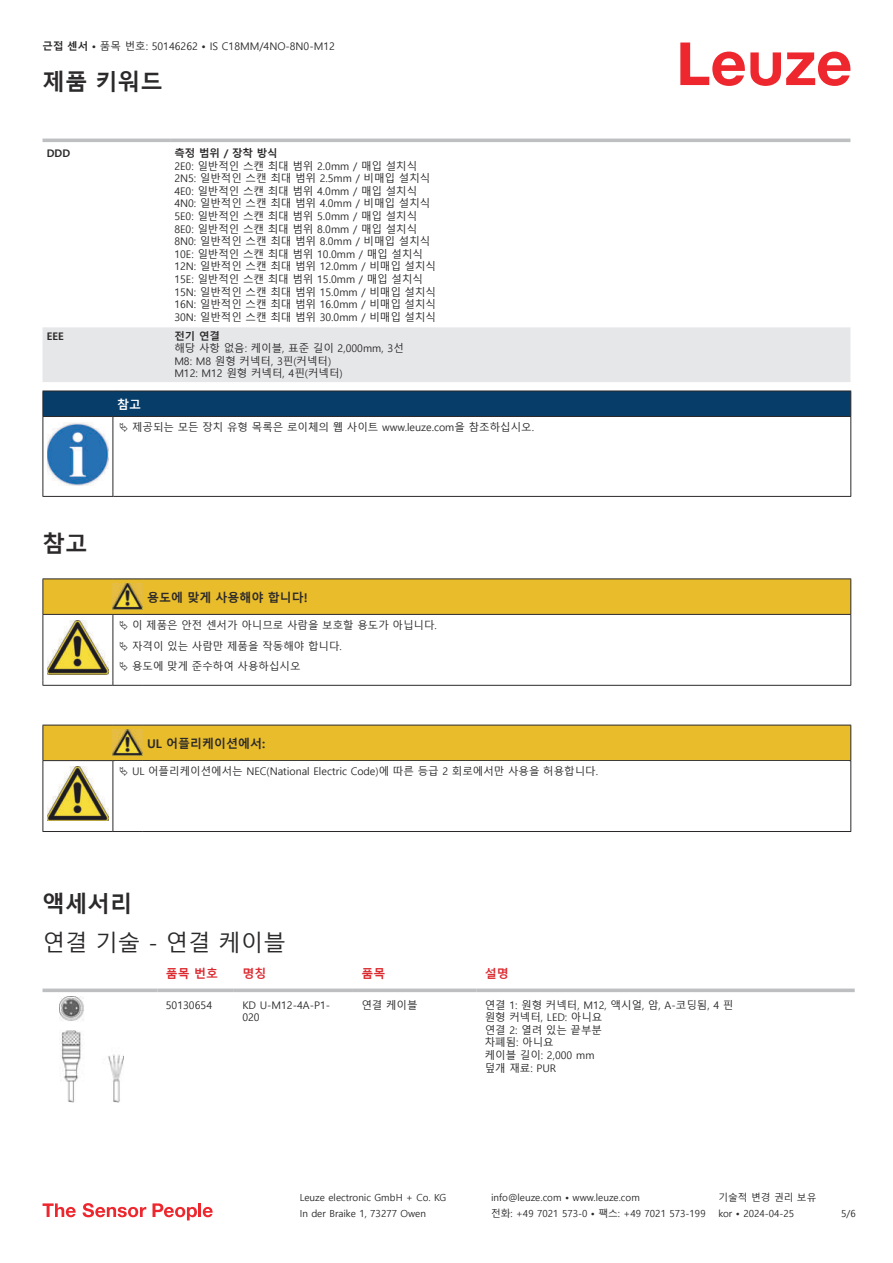
<style>
.page{position:relative;width:893px;height:1263px;background:#fff}
.page>*{position:absolute;margin:0;border:0;box-sizing:border-box;transform-origin:0 0}
.t1{font:700 22.5px "Malgun Gothic";color:#2b292a}
.t2{font:22.5px "Malgun Gothic";color:#2b292a}
.t3{font:700 12px "Malgun Gothic";color:#2b292a}
.t4{font:700 12px "Malgun Gothic";color:#db2a30}
.t5{font:700 12px "Malgun Gothic";color:#fff}
.t6{font:10.5px/12.6px "Malgun Gothic";color:#2b292a}
.t7{font:700 10.5px "Malgun Gothic";color:#2b292a}
.t8{font:9.75px "Malgun Gothic";color:#2b292a}
.s1{font-weight:700}
</style>
<div class="page">
<svg style="left:680px;top:43px;width:170px;height:43px"></svg>
<svg style="left:43px;top:138px;width:807px;height:1px"></svg>
<div style="left:43px;top:327px;width:807px;height:55px;background:#e6e7e9"></div>
<hr style="left:43px;top:139px;width:127px;height:3px;background:#bdbfc1">
<hr style="left:170px;top:139px;width:680px;height:3px;background:#bdbfc1">
<svg style="left:43px;top:988px;width:114px;height:4px"></svg>
<svg style="left:157px;top:988px;width:77px;height:4px"></svg>
<svg style="left:234px;top:988px;width:119px;height:4px"></svg>
<svg style="left:353px;top:988px;width:123px;height:4px"></svg>
<svg style="left:476px;top:988px;width:379px;height:4px;background:#c6c8c9"></svg>
<img style="left:59px;top:996px;width:65px;height:107px">
<svg style="left:43px;top:1203px;width:33px;height:14px"></svg>
<svg style="left:83px;top:1203px;width:63px;height:14px"></svg>
<svg style="left:153px;top:1203px;width:44px;height:17px"></svg>
<hr style="left:198px;top:1203px;width:3px;height:14px;background:#ed272d">
<svg style="left:203px;top:1207px;width:10px;height:10px"></svg>
<svg style="left:44px;top:417px;width:806px;height:79px"></svg>
<hr style="left:43px;top:416px;width:70px;height:1px;background:#2b292a">
<div style="left:43px;top:391px;width:808px;height:25px;background:#063d69"></div>
<hr style="left:113px;top:416px;width:738px;height:1px;background:#2b292a">
<hr style="left:43px;top:417px;width:1px;height:75px;background:#2b292a">
<hr style="left:113px;top:417px;width:1px;height:75px;background:#2b292a">
<hr style="left:850px;top:417px;width:1px;height:75px;background:#2b292a">
<hr style="left:43px;top:496px;width:70px;height:1px;background:#2b292a">
<hr style="left:113px;top:496px;width:738px;height:1px;background:#2b292a">
<img style="left:47px;top:423px;width:61px;height:63px">
<div style="left:115px;top:417px;width:734px;height:21px;background:#fff"></div>
<hr style="left:43px;top:578px;width:70px;height:1px;background:#2b292a">
<hr style="left:113px;top:578px;width:30px;height:1px;background:#2b292a">
<hr style="left:143px;top:578px;width:708px;height:1px;background:#2b292a">
<hr style="left:43px;top:685px;width:70px;height:1px;background:#2b292a">
<hr style="left:113px;top:685px;width:30px;height:1px;background:#2b292a">
<hr style="left:143px;top:685px;width:708px;height:1px;background:#2b292a">
<div style="left:44px;top:726px;width:806px;height:34px;background:#e8bc2a"></div>
<hr style="left:43px;top:725px;width:70px;height:1px;background:#2b292a">
<hr style="left:43px;top:725px;width:1px;height:35px;background:#2b292a">
<hr style="left:43px;top:760px;width:70px;height:1px;background:#2b292a">
<hr style="left:113px;top:725px;width:30px;height:1px;background:#2b292a">
<hr style="left:113px;top:760px;width:30px;height:1px;background:#2b292a">
<hr style="left:143px;top:725px;width:708px;height:1px;background:#2b292a">
<hr style="left:850px;top:725px;width:1px;height:35px;background:#2b292a">
<hr style="left:143px;top:760px;width:708px;height:1px;background:#2b292a">
<hr style="left:43px;top:761px;width:1px;height:66px;background:#2b292a">
<hr style="left:113px;top:761px;width:1px;height:66px;background:#2b292a">
<hr style="left:850px;top:761px;width:1px;height:66px;background:#2b292a">
<hr style="left:43px;top:831px;width:70px;height:1px;background:#2b292a">
<hr style="left:113px;top:831px;width:30px;height:1px;background:#2b292a">
<hr style="left:143px;top:831px;width:708px;height:1px;background:#2b292a">
<img style="left:113px;top:729px;width:30px;height:27px">
<img style="left:47px;top:767px;width:61px;height:54px">
<svg style="left:43px;top:579px;width:808px;height:106px"></svg>
<p class="t6" style="left:43px;top:40px;width:294px"><span class="s1">근접 센서 •</span> 품목 번호: 50146262 <span class="s1">•</span> IS C18MM/4NO-8N0-M12</p>
<h1 class="t1" style="left:43px;top:69px;width:122px">제품 키워드</h1>
<p class="t7" style="left:47px;top:149px;width:25px">DDD</p>
<p class="t7" style="left:174px;top:147px;width:105px">측정 범위 / 장착 방식</p>
<p class="t6" style="left:174px;top:160px;width:263px">2E0: 일반적인 스캔 최대 범위 2.0mm / 매입 설치식<br>2N5: 일반적인 스캔 최대 범위 2.5mm / 비매입 설치식<br>4E0: 일반적인 스캔 최대 범위 4.0mm / 매입 설치식<br>4N0: 일반적인 스캔 최대 범위 4.0mm / 비매입 설치식<br>5E0: 일반적인 스캔 최대 범위 5.0mm / 매입 설치식<br>8E0: 일반적인 스캔 최대 범위 8.0mm / 매입 설치식<br>8N0: 일반적인 스캔 최대 범위 8.0mm / 비매입 설치식<br>10E: 일반적인 스캔 최대 범위 10.0mm / 매입 설치식<br>12N: 일반적인 스캔 최대 범위 12.0mm / 비매입 설치식<br>15E: 일반적인 스캔 최대 범위 15.0mm / 매입 설치식<br>15N: 일반적인 스캔 최대 범위 15.0mm / 비매입 설치식<br>16N: 일반적인 스캔 최대 범위 16.0mm / 비매입 설치식<br>30N: 일반적인 스캔 최대 범위 30.0mm / 비매입 설치식</p>
<p class="t7" style="left:47px;top:332px;width:18px">EEE</p>
<p class="t7" style="left:174px;top:330px;width:47px">전기 연결</p>
<p class="t6" style="left:174px;top:342px;width:231px">해당 사항 없음: 케이블, 표준 길이 2,000mm, 3선<br>M8: M8 원형 커넥터, 3핀(커넥터)<br>M12: M12 원형 커넥터, 4핀(커넥터)</p>
<p class="t5" style="left:117px;top:397px;width:25px">참고</p>
<p class="t6" style="left:132px;top:421px;width:403px">제공되는 모든 장치 유형 목록은 로이체의 웹 사이트 www.leuze.com을 참조하십시오.</p>
<h1 class="t1" style="left:43px;top:530px;width:46px">참고</h1>
<p class="t3" style="left:147px;top:590px;width:162px">용도에 맞게 사용해야 합니다!</p>
<p class="t6" style="left:132px;top:615px;width:306px;line-height:20.2px">이 제품은 안전 센서가 아니므로 사람을 보호할 용도가 아닙니다. 자격이 있는 사람만 제품을 작동해야 합니다.<br>용도에 맞게 준수하여 사용하십시오</p>
<p class="t3" style="left:147px;top:736px;width:120px">UL 어플리케이션에서:</p>
<p class="t6" style="left:132px;top:765px;width:467px">UL 어플리케이션에서는 NEC(National Electric Code)에 따른 등급 2 회로에서만 사용을 허용합니다.</p>
<h1 class="t1" style="left:43px;top:891px;width:91px">액세서리</h1>
<h1 class="t2" style="left:43px;top:930px;width:245px">연결 기술 - 연결 케이블</h1>
<p class="t4" style="left:166px;top:966px;width:54px">품목 번호</p>
<p class="t4" style="left:242px;top:966px;width:25px">명칭</p>
<p class="t4" style="left:361px;top:966px;width:25px">품목</p>
<p class="t4" style="left:485px;top:966px;width:25px">설명</p>
<p class="t6" style="left:166px;top:999px;width:48px">50130654</p>
<p class="t6" style="left:242px;top:999px;width:89px">KD U-M12-4A-P1-<br>020</p>
<p class="t6" style="left:361px;top:999px;width:58px">연결 케이블</p>
<p class="t6" style="left:485px;top:999px;width:250px">연결 1: 원형 커넥터, M12, 액시얼, 암, A-코딩됨, 4 핀 원형 커넥터, LED: 아니요<br>연결 2: 열려 있는 끝부분<br>차폐됨: 아니요<br>케이블 길이: 2,000 mm<br>덮개 재료: PUR</p>
<p class="t8" style="left:300px;top:1192px;width:148px">Leuze electronic GmbH + Co. KG</p>
<p class="t8" style="left:491px;top:1192px;width:150px">info@leuze.com • www.leuze.com</p>
<p class="t8" style="left:718px;top:1192px;width:100px">기술적 변경 권리 보유</p>
<p class="t8" style="left:300px;top:1208px;width:128px">In der Braike 1, 73277 Owen</p>
<p class="t8" style="left:491px;top:1208px;width:216px">전화: +49 7021 573-0 • 팩스: +49 7021 573-199</p>
<p class="t8" style="left:718px;top:1208px;width:77px">kor • 2024-04-25</p>
<p class="t8" style="left:841px;top:1208px;width:16px">5/6</p>
</div>
